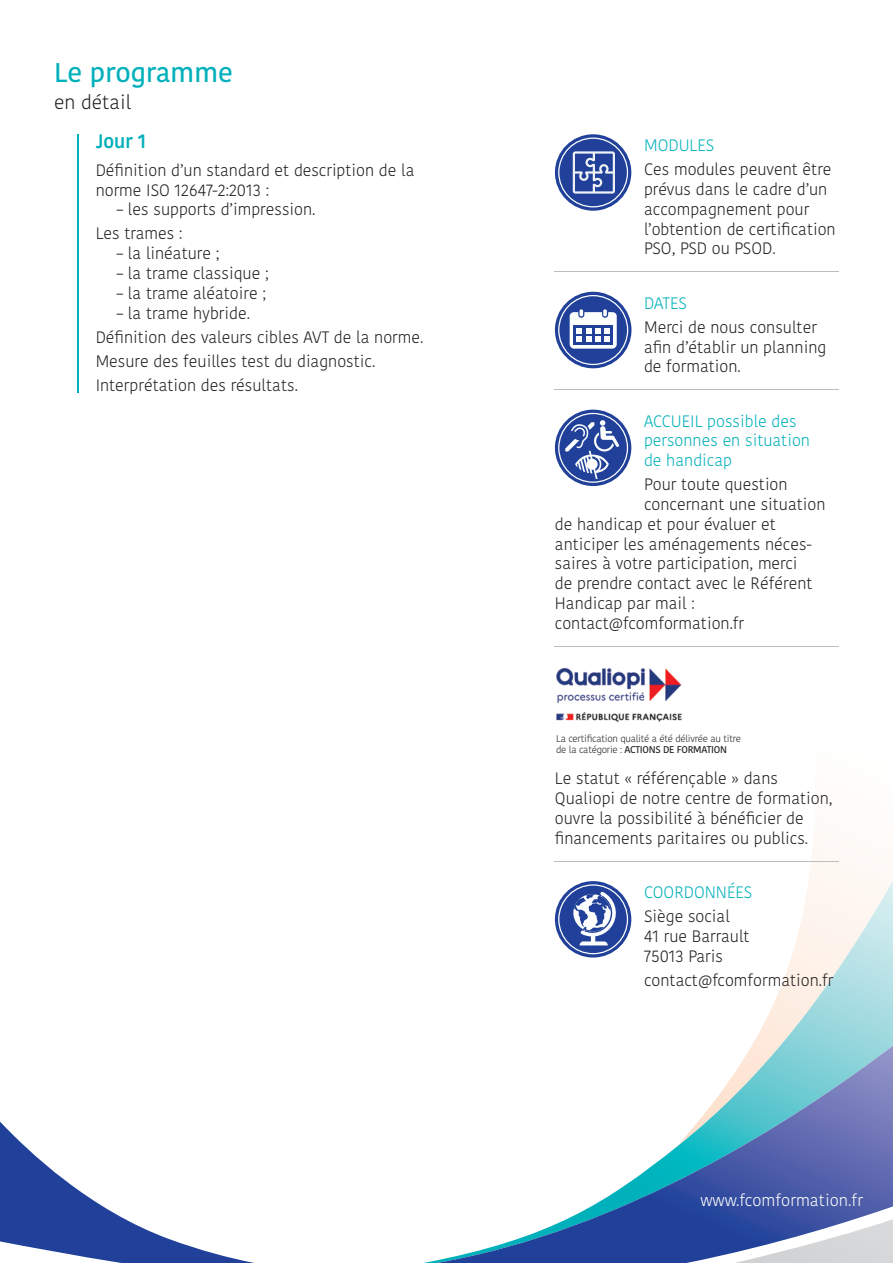
<style>
.page{position:relative;width:893px;height:1263px;background:#fff}
.page>*{position:absolute;margin:0;border:0;box-sizing:border-box;transform-origin:0 0}
.t1{font:500 27px "Kohinoor Bangla";color:#00b0ba}
.t2{font:300 19.5px "Kohinoor Bangla";color:#231f20}
.t3{font:600 19.5px "Kohinoor Bangla";color:#00b0ba;scale:.95 1}
.t4{font:300 16.5px/19.8px "Kohinoor Bangla";color:#231f20}
.t5{font:300 16.5px/19.8px "Kohinoor Bangla";color:#00b0ba}
.t6{font:300 16.5px "Kohinoor Bangla";color:#fff}
.t7{font:300 9.75px/11.7px "Kohinoor Bangla";letter-spacing:-.025em;color:#231f20}
.s1{font-weight:500}
</style>
<div class="page">
<div style="left:809px;top:850px;width:84px;height:31px;background:#fef9f5"></div>
<svg style="left:554px;top:881px;width:339px;height:165px"></svg>
<svg style="left:0;top:1046px;width:893px;height:217px"></svg>
<svg style="left:734px;top:1219px;width:159px;height:44px"></svg>
<hr style="left:77px;top:134px;width:2px;height:258px;background:#00b0ba">
<hr style="left:555px;top:271px;width:284px;height:1px;background:#bcbdc0">
<hr style="left:555px;top:389px;width:284px;height:1px;background:#bcbdc0">
<hr style="left:555px;top:646px;width:284px;height:1px;background:#bcbdc0">
<hr style="left:555px;top:861px;width:284px;height:1px;background:#bcbdc0">
<svg style="left:555px;top:134px;width:76px;height:77px"></svg>
<svg style="left:558px;top:138px;width:70px;height:69px;background:#6077b5"></svg>
<div style="left:555px;top:292px;width:76px;height:76px;background:#204099;border-radius:50%"></div>
<svg style="left:558px;top:295px;width:70px;height:70px"></svg>
<div style="left:555px;top:410px;width:76px;height:76px;background:#204099;border-radius:50%"></div>
<svg style="left:558px;top:413px;width:70px;height:70px"></svg>
<img style="left:556px;top:668px;width:126px;height:54px">
<svg style="left:555px;top:881px;width:76px;height:76px"></svg>
<svg style="left:558px;top:884px;width:70px;height:70px"></svg>
<h1 class="t1" style="left:54px;top:51px;width:180px">Le programme</h1>
<p class="t2" style="left:54px;top:88px;width:79px">en détail</p>
<p class="t3" style="left:96px;top:124px;width:55px">Jour 1</p>
<p class="t4" style="left:96px;top:160px;width:320px">Définition d’un standard et description de la norme ISO 12647-2:2013 :</p>
<p class="t4" style="left:96px;top:197px;width:221px;line-height:24px;text-indent:21px">– les supports d’impression.<br>Les trames :</p>
<p class="t4" style="left:117px;top:243px;width:104px">– la linéature ;</p>
<p class="t4" style="left:117px;top:263px;width:153px">– la trame classique ;</p>
<p class="t4" style="left:117px;top:283px;width:151px">– la trame aléatoire ;</p>
<p class="t4" style="left:96px;top:301px;width:329px;line-height:24px;text-indent:21px">– la trame hybride.<br>Définition des valeurs cibles AVT de la norme.<br>Mesure des feuilles test du diagnostic.<br>Interprétation des résultats.</p>
<p class="t5" style="left:644px;top:135px;width:72px">MODULES</p>
<p class="t4" style="left:644px;top:159px;width:193px">Ces modules peuvent être prévus dans le cadre d’un accompagnement pour l’obtention de certification<br>PSO, PSD ou PSOD.</p>
<p class="t5" style="left:644px;top:293px;width:44px">DATES</p>
<p class="t4" style="left:644px;top:317px;width:184px">Merci de nous consulter afin d’établir un planning de formation.</p>
<p class="t5" style="left:644px;top:411px;width:167px">ACCUEIL possible des personnes en situation de handicap</p>
<p class="t4" style="left:644px;top:474px;width:145px">Pour toute question</p>
<p class="t4" style="left:644px;top:494px;width:183px">concernant une situation</p>
<p class="t4" style="left:555px;top:514px;width:222px">de handicap et pour évaluer et</p>
<p class="t4" style="left:555px;top:534px;width:258px">anticiper les aménagements néces-</p>
<p class="t4" style="left:555px;top:553px;width:244px">saires à votre participation, merci</p>
<p class="t4" style="left:555px;top:573px;width:259px">de prendre contact avec le Référent</p>
<p class="t4" style="left:555px;top:593px;width:141px">Handicap par mail :</p>
<p class="t4" style="left:555px;top:613px;width:191px">contact@fcomformation.fr</p>
<p class="t7" style="left:556px;top:732px;width:186px">La certification qualité a été délivrée au titre de la catégorie : <span class="s1">ACTIONS DE FORMATION</span></p>
<p class="t4" style="left:555px;top:768px;width:279px">Le statut « référençable » dans Qualiopi de notre centre de formation, ouvre la possibilité à bénéficier de financements paritaires ou publics.</p>
<p class="t5" style="left:644px;top:882px;width:110px">COORDONNÉES</p>
<p class="t4" style="left:644px;top:906px;width:107px">Siège social<br>41 rue Barrault<br>75013 Paris</p>
<p class="t4" style="left:644px;top:970px;width:191px">contact@fcomformation.fr</p>
<p class="t6" style="left:700px;top:1188px;width:164px">www.fcomformation.fr</p>
</div>
